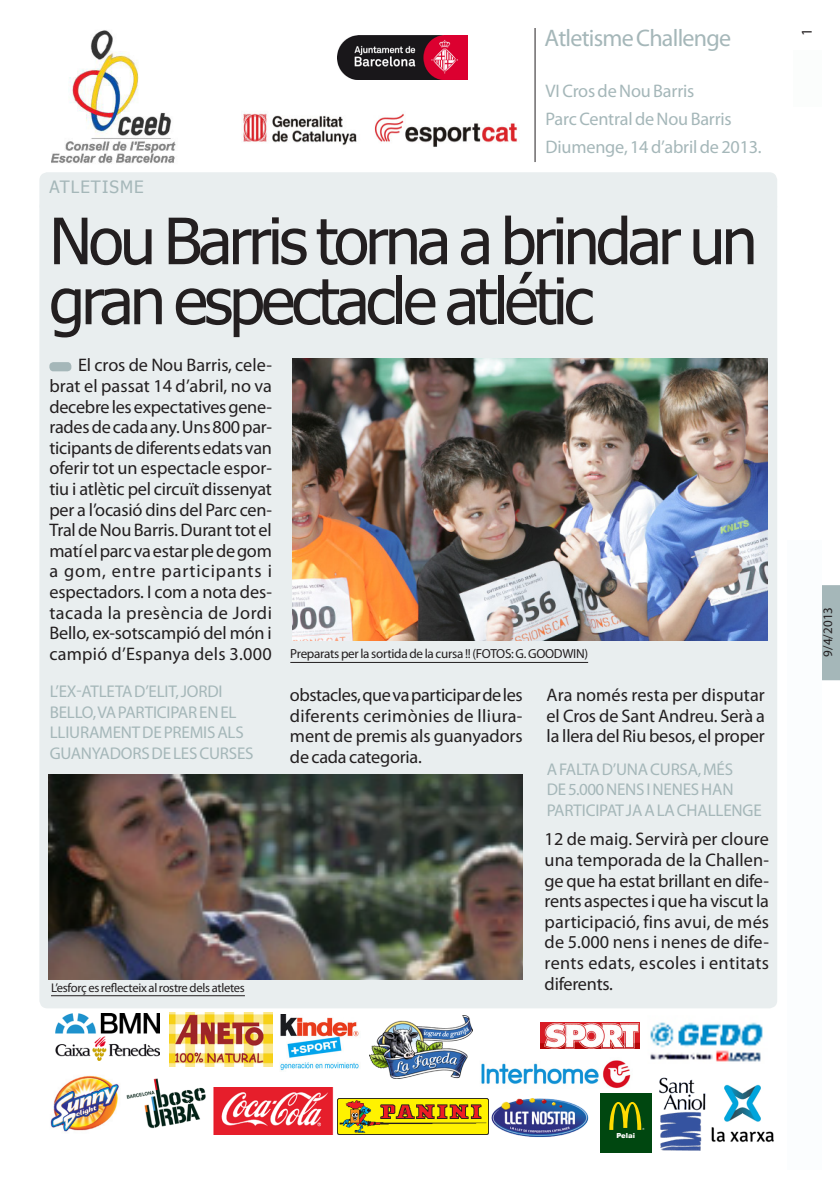
<style>
.page{position:relative;width:840px;height:1191px;background:#fff}
.page>*{position:absolute;margin:0;border:0;box-sizing:border-box;transform-origin:0 0}
.totc_TITULAR-noti-31{font:64px/60px "Tahoma";letter-spacing:-.055em;color:#231f20}
.t1{font:24px "Myriad Pro";letter-spacing:-.03em;color:#a5b7b9}
.totc_TEXT_BASE{font:18.2px/20.6px "Myriad Pro";letter-spacing:-.005em;color:#231f20;text-align:justify}
.t2{font:18.2px "Myriad Pro";letter-spacing:-.01em;color:#a5b7b9}
.totc_EPÍGRAF{font:17px/20.6px "Myriad Pro";letter-spacing:-.01em;color:#a5b7b9}
.totc_EPÍGRAF-2{font:17px "Tahoma";letter-spacing:.065em;color:#a5b7b9}
.t3{font:15px "Myriad Pro";color:#231f20}
.totc_PEU_FOTO{font:13.2px "Myriad Pro";letter-spacing:-.02em;color:#231f20}
.totc_FRASE_noti-càrr{font:13px "Myriad Pro";color:#231f20}
.totc_PEU_FOTO-2{font:12.6px "Myriad Pro";letter-spacing:-.02em;color:#231f20}
.t4{font:900 7px "Arial";color:#fff}
</style>
<div class="page">
<div style="left:822px;top:585px;width:17px;height:95px;background:#a5b7b9"></div>
<div style="left:39px;top:200px;width:737px;height:808px;background:#e9eeef;border-radius:8px"></div>
<div style="left:49px;top:362px;width:22px;height:9px;background:#a5b7b9;border-radius:4px"></div>
<div style="left:39px;top:172px;width:737px;height:41px;background:#e9eeef;border-radius:8px"></div>
<img style="left:292px;top:358px;width:474px;height:283px">
<hr style="left:534px;top:28px;width:1px;height:134px;background:#231f20">
<div style="left:787px;top:540px;width:34px;height:629px;background:#fbfdfe"></div>
<div style="left:793px;top:50px;width:28px;height:57px;background:#fbfdfc"></div>
<img style="left:52px;top:30px;width:124px;height:134px">
<img style="left:337px;top:36px;width:130px;height:44px">
<img style="left:48px;top:774px;width:474px;height:205px">
<hr style="left:51px;top:995px;width:194px;height:1px;background:#231f20">
<img style="left:243px;top:113px;width:275px;height:34px">
<img style="left:56px;top:1013px;width:103px;height:48px">
<img style="left:711px;top:1084px;width:63px;height:59px">
<img style="left:169px;top:1012px;width:103px;height:54px">
<img style="left:50px;top:1075px;width:69px;height:57px">
<img style="left:126px;top:1078px;width:80px;height:51px">
<img style="left:337px;top:1098px;width:151px;height:36px">
<img style="left:540px;top:1022px;width:98px;height:26px">
<img style="left:280px;top:1014px;width:79px;height:57px">
<img style="left:659px;top:1077px;width:47px;height:73px">
<img style="left:213px;top:1087px;width:121px;height:47px">
<img style="left:650px;top:1022px;width:113px;height:40px">
<hr style="left:290px;top:662px;width:297px;height:1px;background:#231f20">
<img style="left:481px;top:1060px;width:150px;height:28px">
<img style="left:491px;top:1098px;width:98px;height:39px">
<img style="left:369px;top:1015px;width:103px;height:63px">
<div style="left:599px;top:1093px;width:52px;height:59px;background:#004710"></div>
<svg style="left:609px;top:1102px;width:35px;height:28px"></svg>
<p class="t1" style="left:544px;top:23px;width:188px">Atletisme Challenge</p>
<p class="totc_EPÍGRAF-2" style="left:49px;top:176px;width:96px">ATLETISME</p>
<p class="t2" style="left:545px;top:79px;width:150px">VI Cros de Nou Barris</p>
<p class="t2" style="left:545px;top:107px;width:188px">Parc Central de Nou Barris</p>
<p class="t2" style="left:545px;top:135px;width:217px">Diumenge, 14 d’abril de 2013.</p>
<p class="totc_TITULAR-noti-31" style="left:49px;top:208px;width:709px">Nou Barris torna a brindar un gran espectacle atlétic</p>
<p class="totc_TEXT_BASE" style="left:49px;top:355px;width:224px;text-indent:29px">El cros de Nou Barris, cele&shy;brat el passat 14 d’abril, no va decebre les expectatives gene&shy;rades de cada any. Uns 800 par&shy;ticipants de diferents edats van oferir tot un espectacle espor&shy;tiu i atlètic pel circuït dissenyat per a l’ocasió dins del Parc cen-Tral de Nou Barris. Durant tot el matí el parc va estar ple de gom a gom, entre participants i espectadors. I com a nota des&shy;tacada la presència de Jordi Bello, ex-sotscampió del món i campió d’Espanya dels 3.000</p>
<p class="totc_EPÍGRAF" style="left:50px;top:680px;width:205px">L’EX-ATLETA D’ELIT, JORDI<br>BELLO, VA PARTICIPAR EN EL<br>LLIURAMENT DE PREMIS ALS<br>GUANYADORS DE LES CURSES</p>
<p class="totc_PEU_FOTO-2" style="left:51px;top:979px;width:195px">L’esforç es reflecteix al rostre dels atletes</p>
<p class="totc_PEU_FOTO" style="left:290px;top:646px;width:299px">Preparats per la sortida de la cursa !! (FOTOS: G. GOODWIN)</p>
<p class="totc_TEXT_BASE" style="left:290px;top:684px;width:234px">obstacles, que va participar de les diferents cerimònies de lliura&shy;ment de premis als guanyadors de cada categoria.</p>
<p class="totc_TEXT_BASE" style="left:546px;top:684px;width:220px">Ara només resta per disputar el Cros de Sant Andreu. Serà a la llera del Riu besos, el proper</p>
<p class="totc_EPÍGRAF" style="left:546px;top:758px;width:216px">A FALTA D’UNA CURSA, MÉS<br>DE 5.000 NENS I NENES HAN<br>PARTICIPAT JA A LA CHALLENGE</p>
<p class="totc_TEXT_BASE" style="left:544px;top:828px;width:226px">12 de maig. Servirà per cloure una temporada de la Challen&shy;ge que ha estat brillant en dife&shy;rents aspectes i que ha viscut la participació, fins avui, de més de 5.000 nens i nenes de dife&shy;rents edats, escoles i entitats diferents.</p>
<p class="t3" style="left:797px;top:36px;width:9px;rotate:-90deg">1</p>
<p class="totc_FRASE_noti-càrr" style="left:819px;top:656px;width:51px;rotate:-90deg">9/4/2013</p>
<p class="t4" style="left:616px;top:1130px;width:20px">Pelai</p>
</div>
